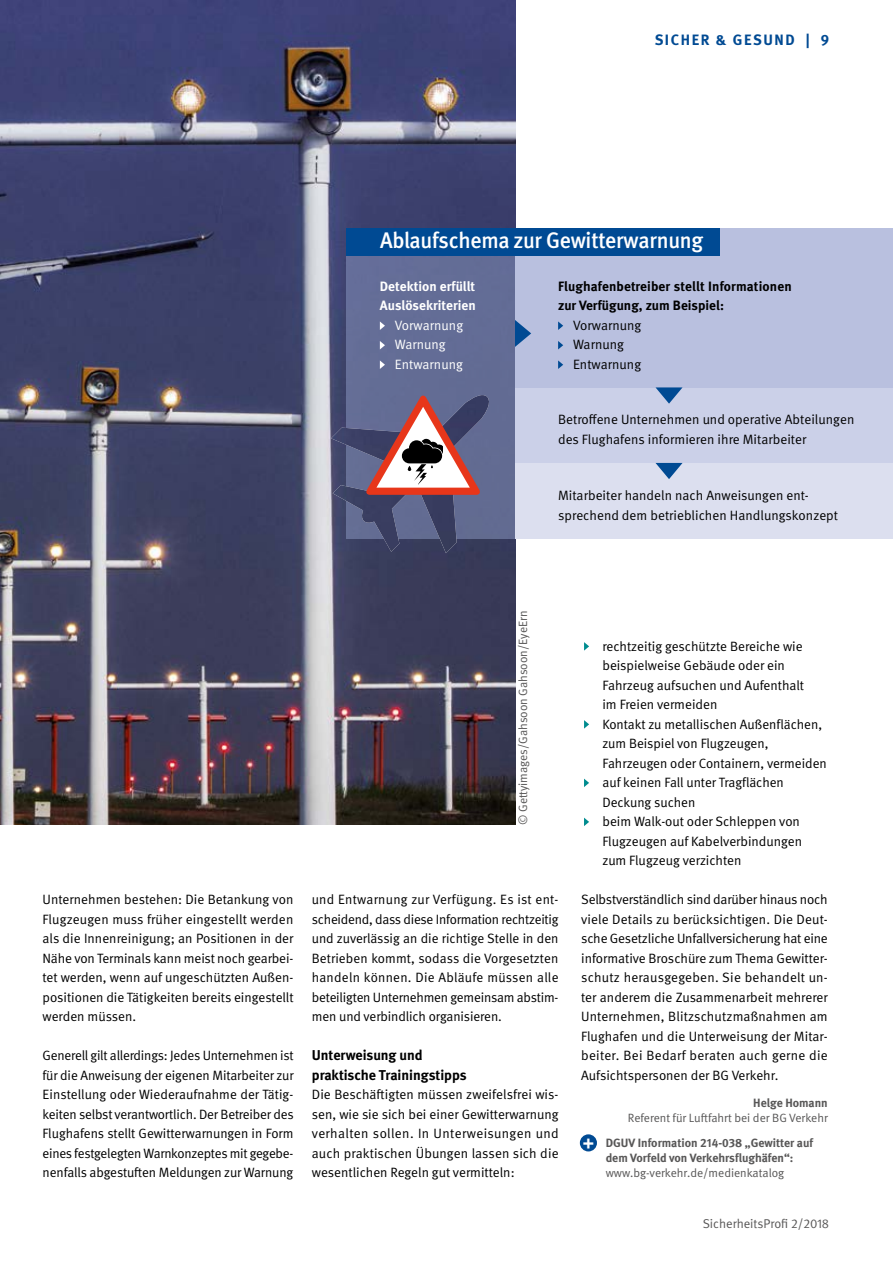
<style>
.page{position:relative;width:893px;height:1263px;background:#fff}
.page>*{position:absolute;margin:0;border:0;box-sizing:border-box;transform-origin:0 0}
.t1{font:500 22.5px "DGUV Meta";letter-spacing:-.01em;color:#fff}
.t2{font:700 15px "DGUV Meta";letter-spacing:.11em;color:#004a93}
.t3{font:700 14.25px/19.5px "DGUV Meta";color:#000}
.t4{font:13.5px/19.5px "DGUV Meta";color:#000;text-align:justify}
.t5{font:700 13.5px/19.5px "DGUV Meta";letter-spacing:.005em;color:#000}
.t6{font:700 13.5px/19.5px "DGUV Meta";letter-spacing:.005em;color:#fff}
.t7{font:13.5px/19.5px "DGUV Meta";letter-spacing:.005em;color:#fff}
.t8{font:12.75px "DGUV Meta";color:#585757}
.t9{font:12px "DGUV Meta";color:#585757}
.t10{font:700 12px/15px "DGUV Meta";color:#585757;text-align:center}
.s1{font-size:18px;color:#fff}
</style>
<div class="page">
<img style="left:0;top:0;width:515px;height:825px">
<div style="left:580px;top:1134px;width:17px;height:17px;background:#004a93;border-radius:50%"></div>
<svg style="left:584px;top:642px;width:5px;height:9px"></svg>
<svg style="left:584px;top:720px;width:5px;height:9px"></svg>
<svg style="left:584px;top:779px;width:5px;height:8px"></svg>
<svg style="left:584px;top:818px;width:5px;height:8px"></svg>
<div style="left:346px;top:228px;width:169px;height:310px;background:#636d96"></div>
<div style="left:515px;top:387px;width:378px;height:76px;background:#cbd0e8"></div>
<div style="left:515px;top:228px;width:378px;height:159px;background:#b9c0df"></div>
<div style="left:515px;top:463px;width:378px;height:75px;background:#dcdfef"></div>
<div style="left:346px;top:228px;width:374px;height:27px;background:#004a93"></div>
<svg style="left:380px;top:321px;width:5px;height:9px"></svg>
<svg style="left:380px;top:341px;width:5px;height:8px"></svg>
<svg style="left:380px;top:360px;width:5px;height:9px"></svg>
<svg style="left:558px;top:321px;width:5px;height:9px"></svg>
<svg style="left:558px;top:341px;width:5px;height:8px"></svg>
<svg style="left:558px;top:360px;width:5px;height:9px"></svg>
<svg style="left:515px;top:320px;width:16px;height:27px"></svg>
<svg style="left:655px;top:387px;width:27px;height:17px"></svg>
<svg style="left:655px;top:463px;width:27px;height:16px"></svg>
<svg style="left:331px;top:395px;width:162px;height:158px"></svg>
<p class="t2" style="left:655px;top:31px;width:176px">SICHER &amp; GESUND | 9</p>
<h1 class="t1" style="left:380px;top:227px;width:325px">Ablaufschema zur Gewitterwarnung</h1>
<p class="t6" style="left:380px;top:277px;width:97px">Detektion erfüllt<br>Auslösekriterien</p>
<p class="t7" style="left:395px;top:316px;width:70px">Vorwarnung<br>Warnung<br>Entwarnung</p>
<p class="t5" style="left:558px;top:277px;width:235px">Flughafenbetreiber stellt Informationen zur Verfügung, zum Beispiel:</p>
<p class="t4" style="left:573px;top:316px;width:70px;text-align:left">Vorwarnung<br>Warnung<br>Entwarnung</p>
<p class="t4" style="left:558px;top:410px;width:298px">Betroffene Unternehmen und operative Abteilungen des Flughafens informieren ihre Mitarbeiter</p>
<p class="t4" style="left:558px;top:486px;width:281px">Mitarbeiter handeln nach Anweisungen ent&shy;sprechend dem betrieblichen Handlungskonzept</p>
<p class="t9" style="left:516px;top:825px;width:216px;rotate:-90deg">© Gettyimages/Gahsoon Gahsoon/EyeErn</p>
<p class="t4" style="left:43px;top:890px;width:253px">Unternehmen bestehen: Die Betankung von Flugzeugen muss früher eingestellt werden als die Innenreinigung; an Positionen in der Nähe von Terminals kann meist noch gearbei&shy;tet werden, wenn auf ungeschützten Außen&shy;positionen die Tätigkeiten bereits eingestellt werden müssen.</p>
<p class="t4" style="left:43px;top:1046px;width:253px">Generell gilt allerdings: Jedes Unternehmen ist für die Anweisung der eigenen Mitarbeiter zur Einstellung oder Wiederaufnahme der Tätig&shy;keiten selbst verantwortlich. Der Betreiber des Flughafens stellt Gewitterwarnungen in Form eines festgelegten Warnkonzeptes mit gegebe&shy;nenfalls abgestuften Meldungen zur Warnung</p>
<p class="t4" style="left:312px;top:890px;width:248px">und Entwarnung zur Verfügung. Es ist ent&shy;scheidend, dass diese Information rechtzeitig und zuverlässig an die richtige Stelle in den Betrieben kommt, sodass die Vorgesetzten handeln können. Die Abläufe müssen alle beteiligten Unternehmen gemeinsam abstim&shy;men und verbindlich organisieren.</p>
<p class="t3" style="left:312px;top:1046px;width:156px">Unterweisung und praktische Trainingstipps</p>
<p class="t4" style="left:312px;top:1085px;width:248px">Die Beschäftigten müssen zweifelsfrei wis&shy;sen, wie sie sich bei einer Gewitterwarnung verhalten sollen. In Unterweisungen und auch praktischen Übungen lassen sich die wesentlichen Regeln gut vermitteln:</p>
<p class="t4" style="left:602px;top:636px;width:226px;text-align:left">rechtzeitig geschützte Bereiche wie beispielweise Gebäude oder ein<br>Fahrzeug aufsuchen und Aufenthalt<br>im Freien vermeiden<br>Kontakt zu metallischen Außenflächen, zum Beispiel von Flugzeugen,<br>Fahrzeugen oder Containern, vermeiden auf keinen Fall unter Tragflächen<br>Deckung suchen<br>beim Walk-out oder Schleppen von<br>Flugzeugen auf Kabelverbindungen zum Flugzeug verzichten</p>
<p class="t4" style="left:581px;top:890px;width:248px">Selbstverständlich sind darüber hinaus noch viele Details zu berücksichtigen. Die Deut&shy;sche Gesetzliche Unfallversicherung hat eine informative Broschüre zum Thema Gewitter&shy;schutz herausgegeben. Sie behandelt un&shy;ter anderem die Zusammenarbeit mehrerer Unternehmen, Blitzschutzmaßnahmen am Flughafen und die Unterweisung der Mitar&shy;beiter. Bei Bedarf beraten auch gerne die Aufsichtspersonen der BG Verkehr.</p>
<p class="t10" style="left:753px;top:1095px;width:76px">Helge Homann</p>
<p class="t9" style="left:628px;top:1110px;width:201px">Referent für Luftfahrt bei der BG Verkehr</p>
<p class="t10" style="left:583px;top:1136px;width:232px"><span class="s1">+</span> DGUV Information 214-038 „Gewitter auf dem Vorfeld von Verkehrsflughäfen“:</p>
<p class="t9" style="left:606px;top:1166px;width:180px">www.bg-verkehr.de/medienkatalog</p>
<p class="t8" style="left:703px;top:1216px;width:128px">SicherheitsProfi 2/2018</p>
</div>
